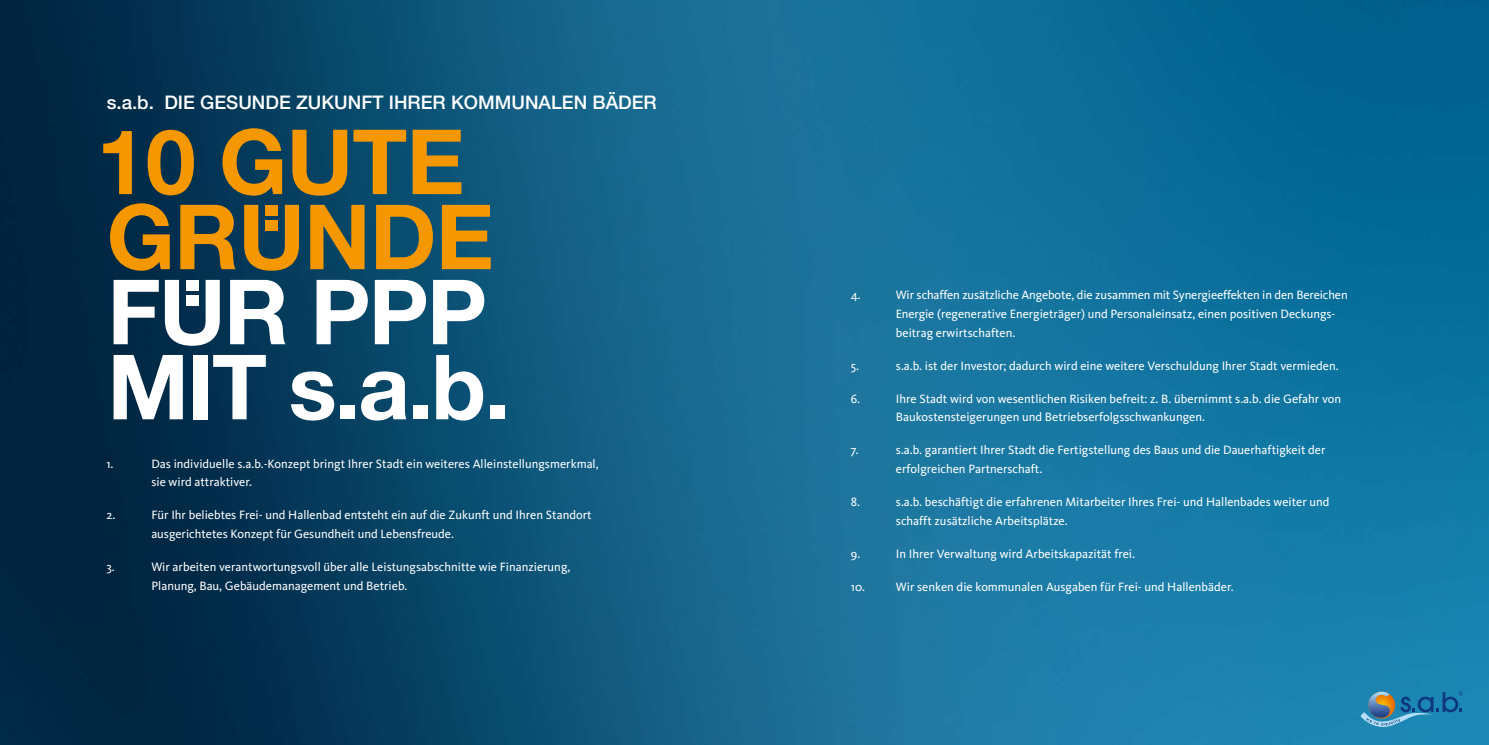
<style>
.page{position:relative;width:1489px;height:745px;background:#fff}
.page>*{position:absolute;margin:0;border:0;box-sizing:border-box;transform-origin:0 0}
.t1{font:700 90px/75px "Helvetica Neue";letter-spacing:-.02em;color:#fff}
.t2{font:700 90px/75px "Helvetica Neue";letter-spacing:-.01em;color:#f49700}
.t3{font:500 18.75px "Helvetica Neue";color:#fff}
.t4{font:12.5px/18.8px "CDU Kievit";color:#fff}
</style>
<div class="page">
<img style="left:0;top:0;width:1488px;height:744px">
<div style="left:186px;top:280px;width:12px;height:11px;background:#fff"></div>
<div style="left:186px;top:295px;width:12px;height:10px;background:#fff"></div>
<div style="left:266px;top:205px;width:12px;height:10px;background:#f49700"></div>
<div style="left:266px;top:220px;width:12px;height:10px;background:#f49700"></div>
<svg style="left:1360px;top:691px;width:102px;height:36px"></svg>
<h2 class="t3" style="left:107px;top:91px;width:551px">S.A.B. DIE GESUNDE ZUKUNFT IHRER KOMMUNALEN BÄDER</h2>
<h1 class="t2" style="left:97px;top:122px;width:399px">10 GUTE<br>GRUNDE</h1>
<h1 class="t1" style="left:107px;top:272px;width:404px">FUR PPP<br>MIT S.A.B.</h1>
<p class="t4" style="left:106px;top:454px;width:9px">1.</p>
<p class="t4" style="left:151px;top:454px;width:449px">Das individuelle s.a.b.-Konzept bringt Ihrer Stadt ein weiteres Alleinstellungsmerkmal, sie wird attraktiver.</p>
<p class="t4" style="left:106px;top:505px;width:10px">2.</p>
<p class="t4" style="left:151px;top:505px;width:442px">Für Ihr beliebtes Frei- und Hallenbad entsteht ein auf die Zukunft und Ihren Standort ausgerichtetes Konzept für Gesundheit und Lebensfreude.</p>
<p class="t4" style="left:106px;top:557px;width:10px">3.</p>
<p class="t4" style="left:151px;top:557px;width:420px">Wir arbeiten verantwortungsvoll über alle Leistungsabschnitte wie Finanzierung,<br>Planung, Bau, Gebäudemanagement und Betrieb.</p>
<p class="t4" style="left:850px;top:285px;width:11px">4.</p>
<p class="t4" style="left:895px;top:285px;width:453px">Wir schaffen zusätzliche Angebote, die zusammen mit Synergieeffekten in den Bereichen<br>Energie (regenerative Energieträger) und Personaleinsatz, einen positiven Deckungs&shy;beitrag erwirtschaften.</p>
<p class="t4" style="left:850px;top:356px;width:10px">5.</p>
<p class="t4" style="left:895px;top:356px;width:444px">s.a.b. ist der Investor; dadurch wird eine weitere Verschuldung Ihrer Stadt vermieden.</p>
<p class="t4" style="left:850px;top:389px;width:11px">6.</p>
<p class="t4" style="left:895px;top:389px;width:446px">Ihre Stadt wird von wesentlichen Risiken befreit: z. B. übernimmt s.a.b. die Gefahr von<br>Baukostensteigerungen und Betriebserfolgsschwankungen.</p>
<p class="t4" style="left:850px;top:440px;width:9px">7.</p>
<p class="t4" style="left:895px;top:440px;width:431px">s.a.b. garantiert Ihrer Stadt die Fertigstellung des Baus und die Dauerhaftigkeit der erfolgreichen Partnerschaft.</p>
<p class="t4" style="left:850px;top:492px;width:11px">8.</p>
<p class="t4" style="left:895px;top:492px;width:435px">s.a.b. beschäftigt die erfahrenen Mitarbeiter Ihres Frei- und Hallenbades weiter und schafft zusätzliche Arbeitsplätze.</p>
<p class="t4" style="left:850px;top:544px;width:11px">9.</p>
<p class="t4" style="left:895px;top:544px;width:241px">In Ihrer Verwaltung wird Arbeitskapazität frei.</p>
<p class="t4" style="left:850px;top:577px;width:16px">10.</p>
<p class="t4" style="left:895px;top:577px;width:339px">Wir senken die kommunalen Ausgaben für Frei- und Hallenbäder.</p>
</div>
